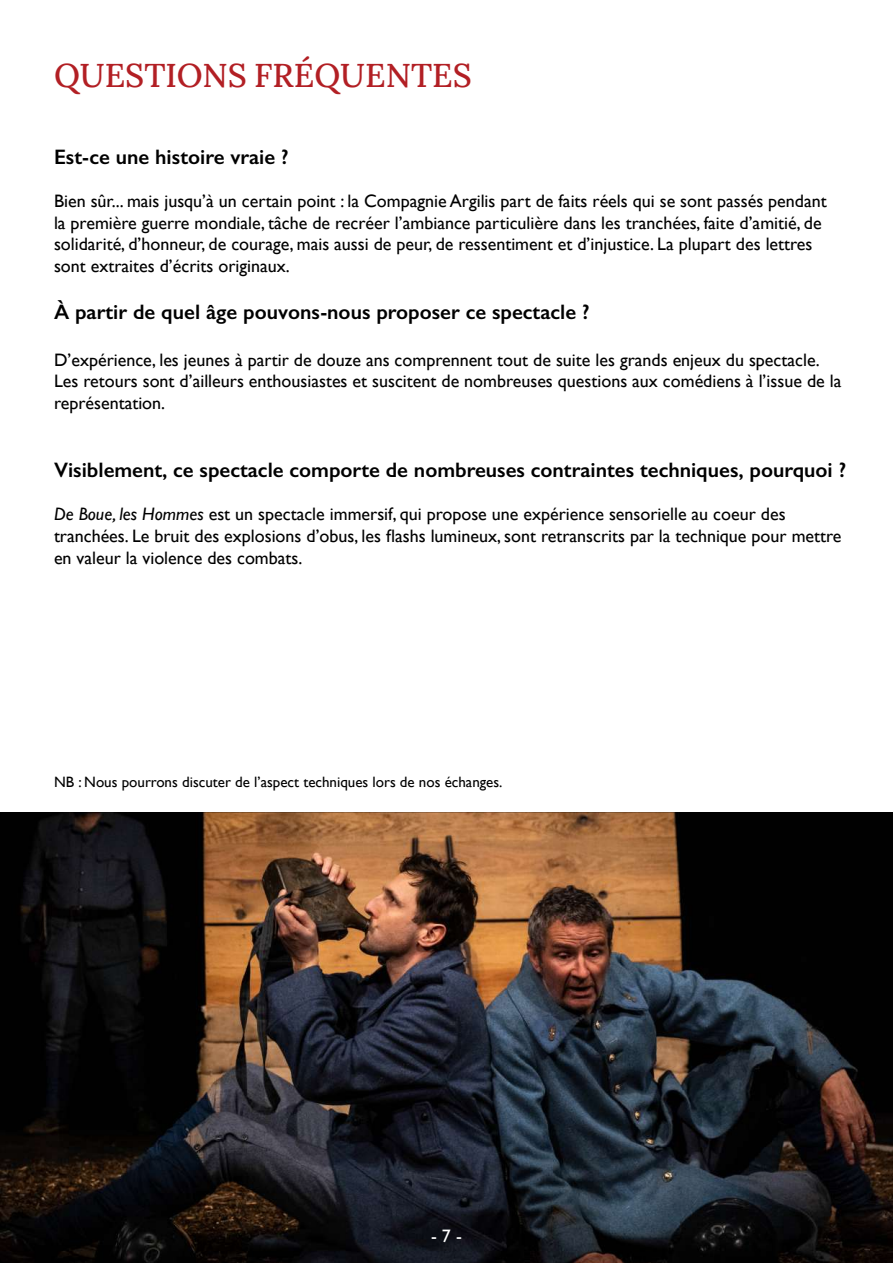
<style>
.page{position:relative;width:893px;height:1263px;background:#fff}
.page>*{position:absolute;margin:0;border:0;box-sizing:border-box;transform-origin:0 0}
.t1{font:33px "Lora";color:#b21f24}
.t2{font:600 21px "Gill Sans";color:#000}
.t3{font:18px/21.6px "Gill Sans";color:#000}
.t4{font:18px "Gill Sans";color:#fff}
.t5{font:15px "Gill Sans";color:#000}
.s1{font-style:italic}
</style>
<div class="page">
<img style="left:0;top:812px;width:893px;height:451px">
<h1 class="t1" style="left:54px;top:50px;width:419px">QUESTIONS FRÉQUENTES</h1>
<p class="t2" style="left:54px;top:144px;width:236px">Est-ce une histoire vraie ?</p>
<p class="t3" style="left:54px;top:190px;width:774px">Bien sûr... mais jusqu’à un certain point : la Compagnie Argilis part de faits réels qui se sont passés pendant la première guerre mondiale, tâche de recréer l’ambiance particulière dans les tranchées, faite d’amitié, de solidarité, d’honneur, de courage, mais aussi de peur, de ressentiment et d’injustice. La plupart des lettres sont extraites d’écrits originaux.</p>
<p class="t2" style="left:54px;top:299px;width:537px">À partir de quel âge pouvons-nous proposer ce spectacle ?</p>
<p class="t3" style="left:54px;top:349px;width:789px">D’expérience, les jeunes à partir de douze ans comprennent tout de suite les grands enjeux du spectacle.<br>Les retours sont d’ailleurs enthousiastes et suscitent de nombreuses questions aux comédiens à l’issue de la représentation.</p>
<p class="t2" style="left:54px;top:457px;width:794px">Visiblement, ce spectacle comporte de nombreuses contraintes techniques, pourquoi ?</p>
<p class="t3" style="left:54px;top:503px;width:789px"><span class="s1">De Boue, les Hommes</span> est un spectacle immersif, qui propose une expérience sensorielle au coeur des tranchées. Le bruit des explosions d’obus, les flashs lumineux, sont retranscrits par la technique pour mettre en valeur la violence des combats.</p>
<p class="t5" style="left:54px;top:773px;width:450px">NB : Nous pourrons discuter de l’aspect techniques lors de nos échanges.</p>
<p class="t4" style="left:431px;top:1225px;width:32px">- 7 -</p>
</div>
